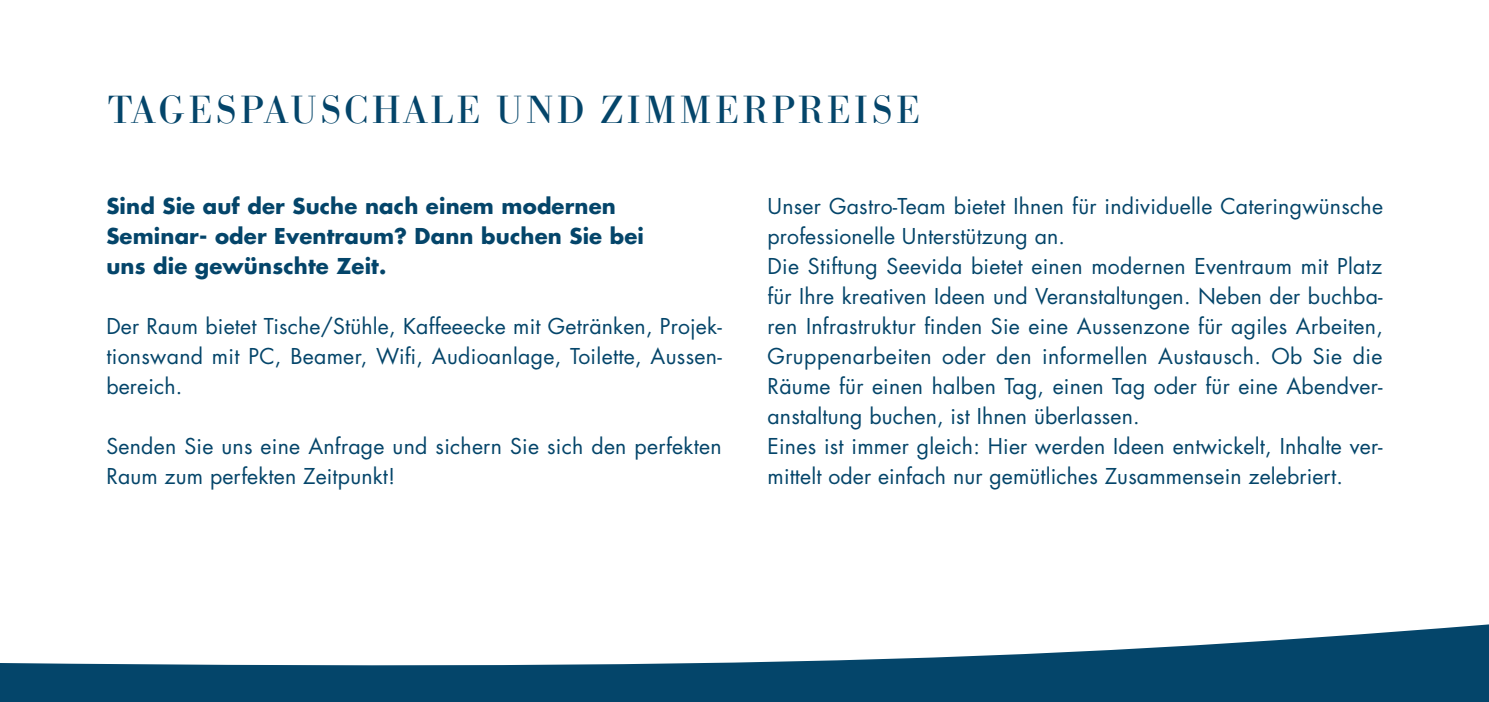
<style>
.page{position:relative;width:1489px;height:702px;background:#fff}
.page>*{position:absolute;margin:0;border:0;box-sizing:border-box;transform-origin:0 0}
.t1{font:38.75px "Bodoni BE";letter-spacing:.1em;color:#04456a}
.t2{font:21.25px/30px "Futura Std";letter-spacing:.01em;color:#04456a}
.t3{font:700 21.25px/30px "Futura Std";letter-spacing:.005em;color:#04456a}
</style>
<div class="page">
<svg style="left:0;top:624px;width:1488px;height:78px"></svg>
<h1 class="t1" style="left:108px;top:88px;width:812px">TAGESPAUSCHALE UND ZIMMERPREISE</h1>
<p class="t3" style="left:106px;top:191px;width:539px">Sind Sie auf der Suche nach einem modernen<br>Seminar- oder Eventraum? Dann buchen Sie bei uns die gewünschte Zeit.</p>
<p class="t2" style="left:106px;top:311px;width:617px;text-align:justify">Der Raum bietet Tische/Stühle, Kaffeeecke mit Getränken, Projek&shy;tionswand mit PC, Beamer, Wifi, Audioanlage, Toilette, Aussen&shy;bereich.</p>
<p class="t2" style="left:106px;top:431px;width:617px">Senden Sie uns eine Anfrage und sichern Sie sich den perfekten<br>Raum zum perfekten Zeitpunkt!</p>
<p class="t2" style="left:767px;top:191px;width:617px">Unser Gastro-Team bietet Ihnen für individuelle Cateringwünsche professionelle Unterstützung an.<br>Die Stiftung Seevida bietet einen modernen Eventraum mit Platz für Ihre kreativen Ideen und Veranstaltungen. Neben der buchba&shy;ren Infrastruktur finden Sie eine Aussenzone für agiles Arbeiten, Gruppenarbeiten oder den informellen Austausch. Ob Sie die Räume für einen halben Tag, einen Tag oder für eine Abendver&shy;anstaltung buchen, ist Ihnen überlassen.<br>Eines ist immer gleich: Hier werden Ideen entwickelt, Inhalte ver&shy;mittelt oder einfach nur gemütliches Zusammensein zelebriert.</p>
</div>
